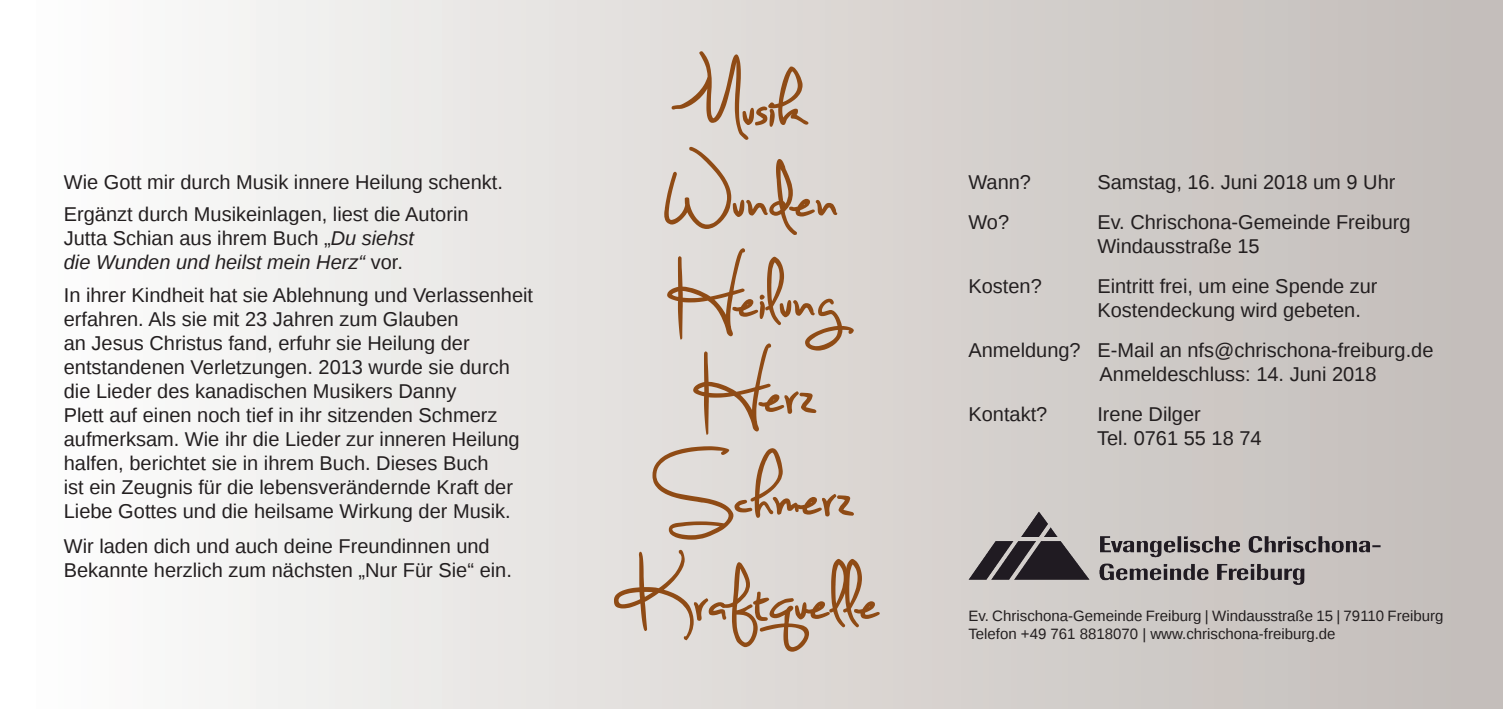
<style>
.page{position:relative;width:1503px;height:709px;background:#fff}
.page>*{position:absolute;margin:0;border:0;box-sizing:border-box;transform-origin:0 0}
.t1{font:700 120px/100.2px "Sweetly Broken";color:#8f4b15}
.t2{font:20px/24px "Liberation Sans";color:#231f20}
.t3{font:italic 20px/24px "Liberation Sans";color:#231f20}
.t4{font:15px/18px "Liberation Sans";color:#231f20}
.s1{font-style:normal}
</style>
<div class="page">
<div style="left:0;top:0;width:1502px;height:709px;background:linear-gradient(to right,#fdfefd,#c1bbb7)"></div>
<img style="left:954px;top:508px;width:435px;height:88px">
<p class="t2" style="left:64px;top:166px;width:441px;line-height:32.5px">Wie Gott mir durch Musik innere Heilung schenkt.<br>Ergänzt durch Musikeinlagen, liest die Autorin</p>
<p class="t3" style="left:64px;top:226px;width:352px"><span class="s1">Jutta Schian aus ihrem Buch „</span>Du siehst die Wunden und heilst mein Herz“ <span class="s1">vor.</span></p>
<p class="t2" style="left:64px;top:283px;width:471px">In ihrer Kindheit hat sie Ablehnung und Verlassenheit erfahren. Als sie mit 23 Jahren zum Glauben<br>an Jesus Christus fand, erfuhr sie Heilung der entstandenen Verletzungen. 2013 wurde sie durch die Lieder des kanadischen Musikers Danny<br>Plett auf einen noch tief in ihr sitzenden Schmerz aufmerksam. Wie ihr die Lieder zur inneren Heilung halfen, berichtet sie in ihrem Buch. Dieses Buch<br>ist ein Zeugnis für die lebensverändernde Kraft der Liebe Gottes und die heilsame Wirkung der Musik.</p>
<p class="t2" style="left:64px;top:534px;width:449px">Wir laden dich und auch deine Freundinnen und<br>Bekannte herzlich zum nächsten „Nur Für Sie“ ein.</p>
<h1 class="t1" style="left:680px;top:50px;width:127px">Musik</h1>
<h1 class="t1" style="left:664px;top:142px;width:176px">Wunden<br>Heilung</h1>
<h1 class="t1" style="left:690px;top:338px;width:125px">Herz</h1>
<h1 class="t1" style="left:652px;top:440px;width:200px">Schmerz</h1>
<h1 class="t1" style="left:632px;top:544px;width:250px">Kraftquelle</h1>
<p class="t2" style="left:968px;top:170px;width:64px">Wann?</p>
<p class="t2" style="left:1097px;top:170px;width:299px">Samstag, 16. Juni 2018 um 9 Uhr</p>
<p class="t2" style="left:968px;top:210px;width:42px">Wo?</p>
<p class="t2" style="left:1097px;top:210px;width:315px">Ev. Chrischona-Gemeinde Freiburg<br>Windausstraße 15</p>
<p class="t2" style="left:968px;top:274px;width:75px">Kosten?</p>
<p class="t2" style="left:1097px;top:274px;width:282px">Eintritt frei, um eine Spende zur<br>Kostendeckung wird gebeten.</p>
<p class="t2" style="left:1099px;top:338px;width:335px;text-indent:-131px">Anmeldung? E-Mail an nfs@chrischona-freiburg.de<br>Anmeldeschluss: 14. Juni 2018</p>
<p class="t2" style="left:968px;top:402px;width:80px">Kontakt?</p>
<p class="t2" style="left:1097px;top:402px;width:166px">Irene Dilger<br>Tel. 0761 55 18 74</p>
<p class="t4" style="left:968px;top:608px;width:476px">Ev. Chrischona-Gemeinde Freiburg | Windausstraße 15 | 79110 Freiburg<br>Telefon +49 761 8818070 | www.chrischona-freiburg.de</p>
</div>
